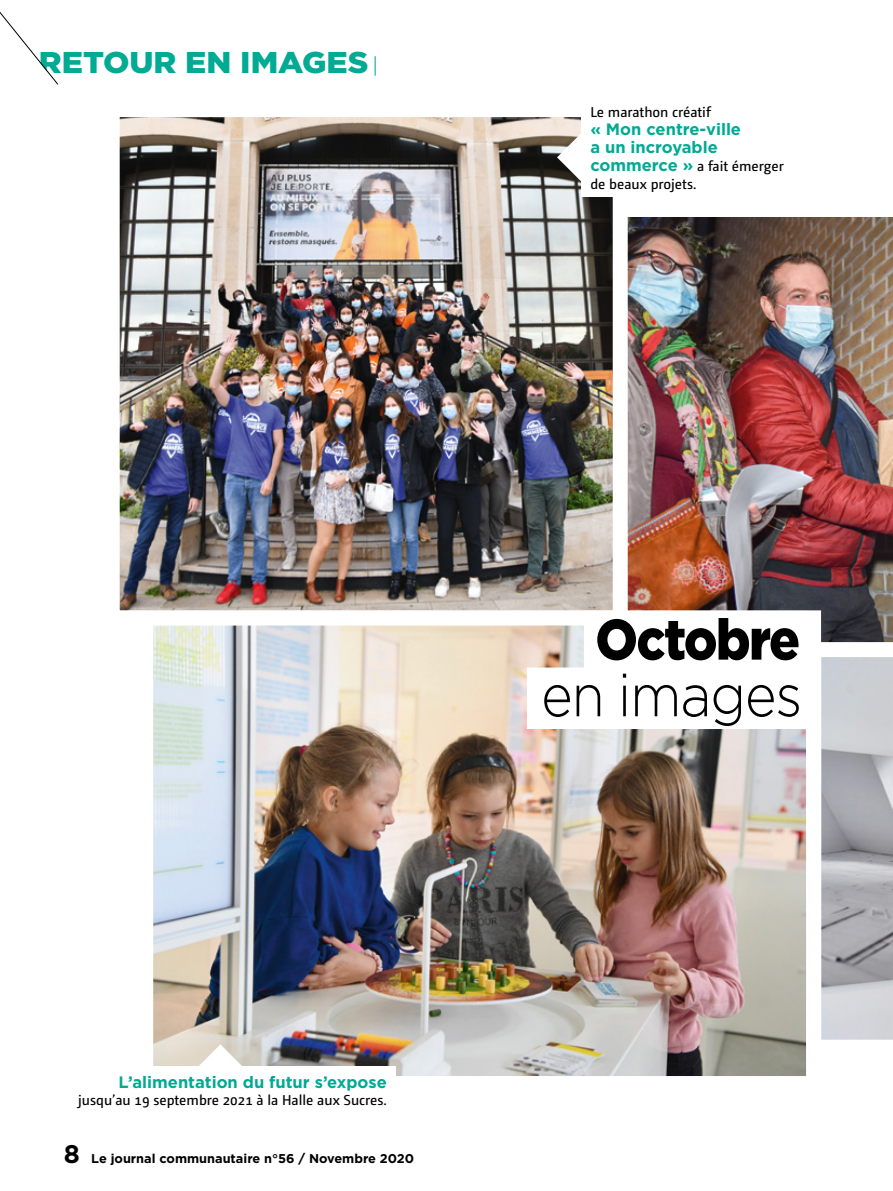
<style>
.page{position:relative;width:893px;height:1191px;background:#fff}
.page>*{position:absolute;margin:0;border:0;box-sizing:border-box;transform-origin:0 0}
.t1{font:300 60px "Gotham";letter-spacing:-.02em;color:#000;scale:.9 1}
.t2{font:900 57px "Gotham";letter-spacing:-.03em;color:#000;scale:.9 1}
.t3{font:900 30px "Gotham";color:#00aa93;scale:1.06 1}
.t4{font:700 16.5px/18px "Gotham";color:#00aa93}
.t5{font:14.25px/17.1px "Camingo Regular TF";color:#000}
.t6{font:700 12.75px "Gotham";color:#000}
.s1{font-weight:300;font-style:italic;font-size:21px}
.s2{font-family:"Gotham";font-weight:700;font-size:16.5px;color:#00aa93}
.s3{font-size:25.5px}
</style>
<div class="page">
<svg style="left:0;top:12px;width:59px;height:73px"></svg>
<img style="left:628px;top:218px;width:265px;height:424px">
<svg style="left:821px;top:642px;width:72px;height:398px;background:#b8b9be"></svg>
<img style="left:154px;top:626px;width:651px;height:449px">
<img style="left:121px;top:118px;width:491px;height:491px">
<div style="left:105px;top:102px;width:523px;height:523px;border:15px solid #fff"></div>
<div style="left:68px;top:1066px;width:327px;height:47px;background:#fff"></div>
<svg style="left:196px;top:1044px;width:49px;height:22px"></svg>
<div style="left:582px;top:98px;width:221px;height:99px;background:#fff"></div>
<svg style="left:557px;top:133px;width:25px;height:49px"></svg>
<div style="left:584px;top:611px;width:223px;height:61px;background:#fff"></div>
<div style="left:527px;top:667px;width:280px;height:62px;background:#fff"></div>
<h3 class="t3" style="left:39px;top:44px;width:339px">RETOUR EN IMAGES <span class="s1">/</span></h3>
<p class="t5" style="left:590px;top:104px;width:122px">Le marathon créatif</p>
<p class="t4" style="left:590px;top:120px;width:152px">« Mon centre-ville a un incroyable</p>
<p class="t5" style="left:590px;top:158px;width:195px"><span class="s2">commerce »</span> a fait émerger de beaux projets.</p>
<h2 class="t2" style="left:595px;top:605px;width:229px">Octobre</h2>
<h1 class="t1" style="left:541px;top:658px;width:292px">en images</h1>
<p class="t4" style="left:119px;top:1072px;width:270px">L’alimentation du futur s’expose</p>
<p class="t5" style="left:78px;top:1091px;width:310px">jusqu’au 19 septembre 2021 à la Halle aux Sucres.</p>
<p class="t6" style="left:64px;top:1150px;width:352px"><span class="s3">8</span> Le journal communautaire n°56 / Novembre 2020</p>
</div>
